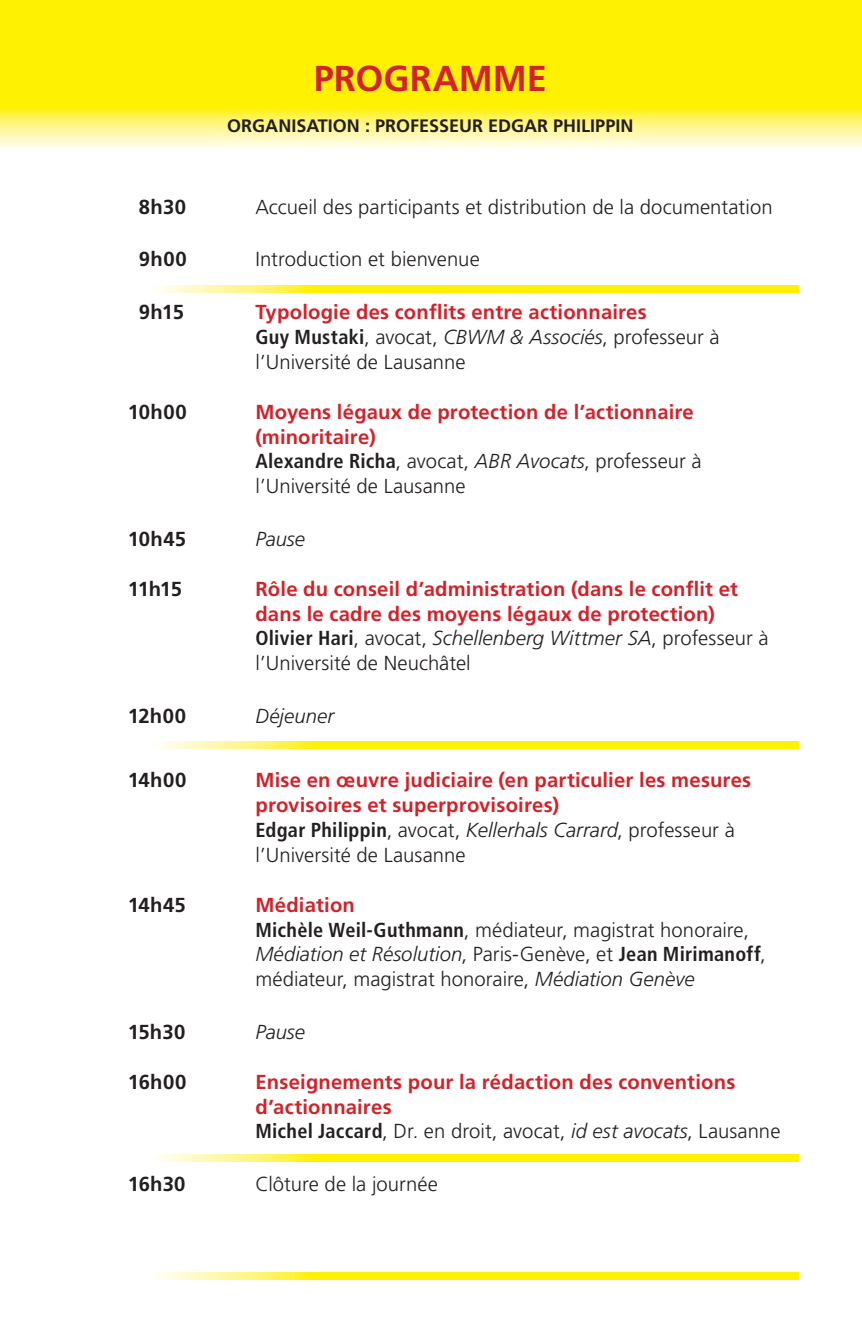
<style>
.page{position:relative;width:862px;height:1340px;background:#fff}
.page>*{position:absolute;margin:0;border:0;box-sizing:border-box;transform-origin:0 0}
.t1{font:700 36px "Frutiger LT Std";color:#d1232a}
.t2{font:700 20.25px/24.8px "Frutiger LT Std";letter-spacing:.01em;color:#d1232a}
.t3{font:300 20.25px/24.8px "Frutiger LT Std";color:#231f20}
.t4{font:700 20.25px "Frutiger LT Std";letter-spacing:.015em;color:#231f20}
.t5{font:italic 300 20.25px "Frutiger LT Std";color:#231f20}
.t6{font:700 18px "Frutiger LT Std";color:#231f20}
.s1{font-weight:700;color:#d1232a}
.s2{font-weight:700;font-stretch:condensed}
.s3{font-style:italic}
.s4{font-stretch:condensed;color:#231f20}
.s5{font-weight:300;color:#231f20}
.s6{font-weight:300;font-style:italic;color:#231f20}
</style>
<div class="page">
<svg style="left:0;top:0;width:861px;height:148px;background:#fff226"></svg>
<svg style="left:159px;top:285px;width:638px;height:7px;background:#fff222"></svg>
<svg style="left:160px;top:741px;width:638px;height:7px;background:#fff222"></svg>
<svg style="left:159px;top:1154px;width:638px;height:7px;background:#fff222"></svg>
<svg style="left:159px;top:1272px;width:638px;height:7px;background:#fff222"></svg>
<p class="t1" style="left:313px;top:57px;width:234px">PROGRAMME</p>
<p class="t6" style="left:227px;top:116px;width:407px">ORGANISATION : PROFESSEUR EDGAR PHILIPPIN</p>
<p class="t4" style="left:139px;top:195px;width:48px">8h30</p>
<p class="t3" style="left:255px;top:195px;width:518px">Accueil des participants et distribution de la documentation</p>
<p class="t4" style="left:139px;top:247px;width:49px">9h00</p>
<p class="t3" style="left:255px;top:247px;width:226px">Introduction et bienvenue</p>
<p class="t4" style="left:139px;top:300px;width:46px">9h15</p>
<p class="t3" style="left:255px;top:300px;width:465px"><span class="s1">Typologie des conflits entre actionnaires<br></span><span class="s2">Guy Mustaki</span>, avocat, <span class="s3">CBWM &amp; Associés</span>, professeur à l’Université de Lausanne</p>
<p class="t4" style="left:128px;top:400px;width:60px">10h00</p>
<p class="t2" style="left:255px;top:399px;width:447px">Moyens légaux de protection de l’actionnaire (minoritaire)<br><span class="s4">Alexandre Richa</span><span class="s5">, avocat,</span> <span class="s6">ABR Avocats</span><span class="s5">, professeur à l’Université de Lausanne</span></p>
<p class="t4" style="left:128px;top:526px;width:60px">10h45</p>
<p class="t5" style="left:255px;top:527px;width:51px">Pause</p>
<p class="t4" style="left:128px;top:577px;width:56px">11h15</p>
<p class="t2" style="left:255px;top:576px;width:514px">Rôle du conseil d’administration (dans le conflit et dans le cadre des moyens légaux de protection)<br><span class="s4">Olivier Hari</span><span class="s5">, avocat,</span> <span class="s6">Schellenberg Wittmer SA</span><span class="s5">, professeur à l’Université de Neuchâtel</span></p>
<p class="t4" style="left:128px;top:703px;width:60px">12h00</p>
<p class="t5" style="left:255px;top:704px;width:80px">Déjeuner</p>
<p class="t4" style="left:128px;top:768px;width:60px">14h00</p>
<p class="t2" style="left:255px;top:768px;width:497px">Mise en œuvre judiciaire (en particulier les mesures provisoires et superprovisoires)<br><span class="s4">Edgar Philippin</span><span class="s5">, avocat,</span> <span class="s6">Kellerhals Carrard</span><span class="s5">, professeur à l’Université de Lausanne</span></p>
<p class="t4" style="left:128px;top:892px;width:60px">14h45</p>
<p class="t3" style="left:255px;top:892px;width:511px"><span class="s1">Médiation<br></span><span class="s2">Michèle Weil-Guthmann</span>, médiateur, magistrat honoraire, <span class="s3">Médiation et Résolution</span>, Paris-Genève, et <span class="s2">Jean Mirimanoff</span>, médiateur, magistrat honoraire, <span class="s3">Médiation Genève</span></p>
<p class="t4" style="left:128px;top:1019px;width:59px">15h30</p>
<p class="t5" style="left:255px;top:1020px;width:51px">Pause</p>
<p class="t4" style="left:128px;top:1069px;width:60px">16h00</p>
<p class="t2" style="left:255px;top:1069px;width:526px">Enseignements pour la rédaction des conventions d’actionnaires<br><span class="s4">Michel Jaccard</span><span class="s5">, Dr. en droit, avocat,</span> <span class="s6">id est avocats</span><span class="s5">, Lausanne</span></p>
<p class="t4" style="left:128px;top:1171px;width:59px">16h30</p>
<p class="t3" style="left:255px;top:1171px;width:184px">Clôture de la journée</p>
</div>
